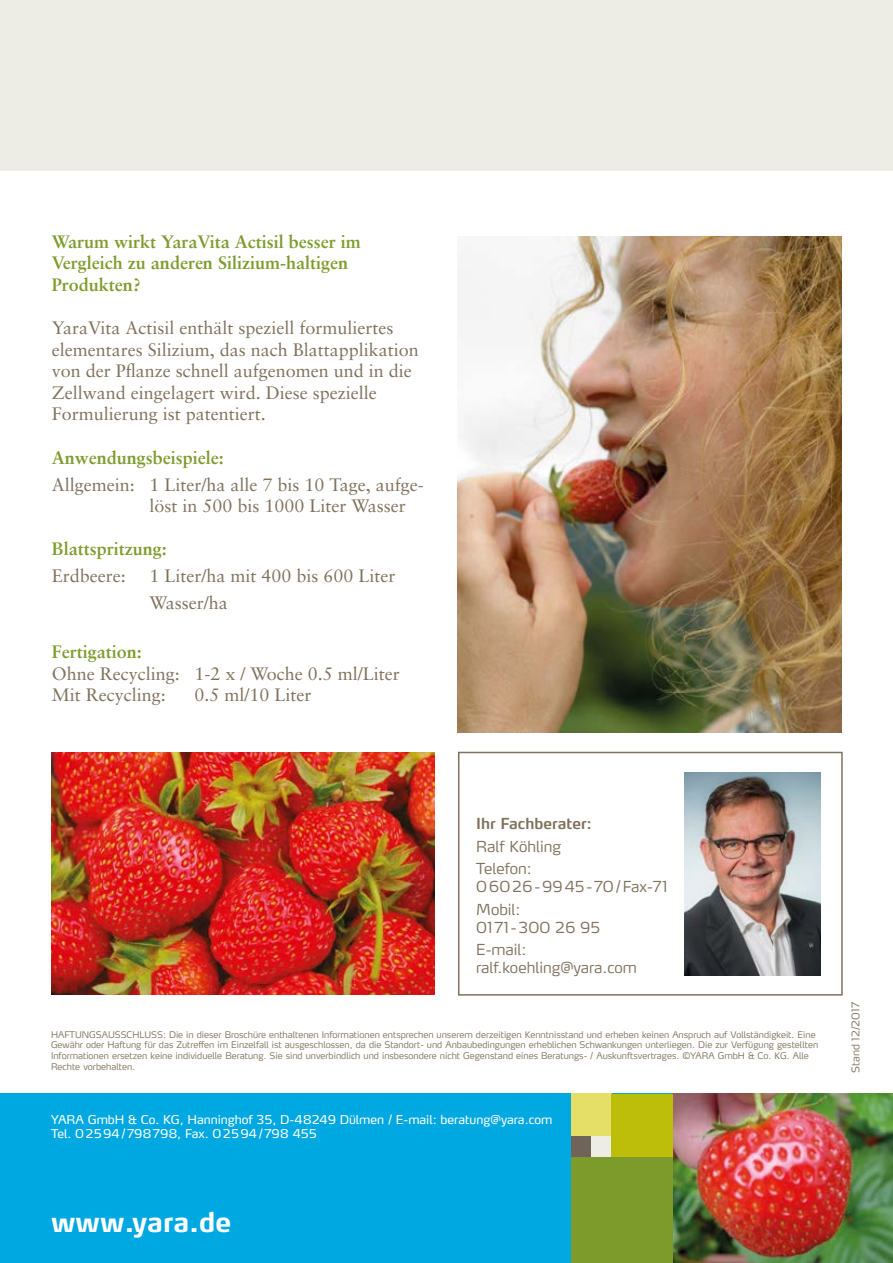
<style>
.page{position:relative;width:893px;height:1263px;background:#fff}
.page>*{position:absolute;margin:0;border:0;box-sizing:border-box;transform-origin:0 0}
.t1{font:700 27px "Yara Max LF";color:#fff}
.t2{font:18px/21.6px "Sabon LT Pro";color:#80715d}
.t3{font:700 18px/21.6px "Sabon LT Pro";color:#7d9b2b}
.t4{font:300 15px/22.5px "Yara Max LF";color:#80715d}
.t5{font:300 15px/22.5px "Yara Max LF";letter-spacing:.025em;color:#80715d}
.t6{font:600 15px "Yara Max LF";color:#80715d}
.t7{font:12px/14.4px "Yara Max LF";color:#fff}
.t8{font:300 10.5px "Yara Max LF";letter-spacing:.01em;color:#80715d}
.t9{font:300 9px/10.8px "Yara Max LF";color:#80715d}
</style>
<div class="page">
<div style="left:0;top:0;width:893px;height:170px;background:#edece5"></div>
<div style="left:0;top:1093px;width:893px;height:170px;background:#00a8e2"></div>
<img style="left:673px;top:1093px;width:220px;height:170px">
<div style="left:571px;top:1136px;width:20px;height:21px;background:#70635a"></div>
<div style="left:591px;top:1136px;width:21px;height:21px;background:#edece5"></div>
<div style="left:571px;top:1093px;width:41px;height:43px;background:#e6df67"></div>
<div style="left:612px;top:1093px;width:61px;height:64px;background:#bcbe0a"></div>
<div style="left:571px;top:1157px;width:102px;height:106px;background:#7d9b2b"></div>
<img style="left:51px;top:752px;width:383px;height:243px">
<div style="left:458px;top:752px;width:385px;height:243px;border:2px solid #80715d"></div>
<img style="left:685px;top:772px;width:136px;height:203px">
<img style="left:458px;top:236px;width:384px;height:496px">
<h2 class="t3" style="left:52px;top:230px;width:311px">Warum wirkt YaraVita Actisil besser im<br>Vergleich zu anderen Silizium-haltigen<br>Produkten?</h2>
<h2 class="t2" style="left:52px;top:316px;width:369px">YaraVita Actisil enthält speziell formuliertes elementares Silizium, das nach Blattapplikation von der Pflanze schnell aufgenomen und in die Zellwand eingelagert wird. Diese spezielle Formulierung ist patentiert.</h2>
<h2 class="t3" style="left:52px;top:446px;width:174px">Anwendungsbeispiele:</h2>
<h2 class="t2" style="left:149px;top:473px;width:276px;text-indent:-98px">Allgemein: 1 Liter/ha alle 7 bis 10 Tage, aufge&shy;löst in 500 bis 1000 Liter Wasser</h2>
<h2 class="t3" style="left:52px;top:538px;width:117px">Blattspritzung:</h2>
<h2 class="t2" style="left:52px;top:565px;width:75px">Erdbeere:</h2>
<h2 class="t2" style="left:149px;top:562px;width:248px;line-height:27px">1 Liter/ha mit 400 bis 600 Liter<br>Wasser/ha</h2>
<h2 class="t3" style="left:52px;top:640px;width:92px">Fertigation:</h2>
<h2 class="t2" style="left:52px;top:662px;width:349px">Ohne Recycling: 1-2 x / Woche 0.5 ml/Liter<br>Mit Recycling:</h2>
<h2 class="t2" style="left:194px;top:684px;width:119px">0.5 ml/10 Liter</h2>
<h3 class="t6" style="left:476px;top:814px;width:117px">Ihr Fachberater:</h3>
<h3 class="t4" style="left:476px;top:835px;width:86px">Ralf Köhling<br>Telefon:</h3>
<h3 class="t4" style="left:476px;top:875px;width:193px">06026-9945-70/Fax-71<br>Mobil:</h3>
<h3 class="t5" style="left:476px;top:916px;width:125px">0171-300 26 95<br>E-mail:</h3>
<h3 class="t4" style="left:476px;top:956px;width:162px">ralf.koehling@yara.com</h3>
<p class="t9" style="left:51px;top:1029px;width:769px">HAFTUNGSAUSSCHLUSS: Die in dieser Broschüre enthaltenen Informationen entsprechen unserem derzeitigen Kenntnisstand und erheben keinen Anspruch auf Vollständigkeit. Eine Gewähr oder Haftung für das Zutreffen im Einzelfall ist ausgeschlossen, da die Standort- und Anbaubedingungen erheblichen Schwankungen unterliegen. Die zur Verfügung gestellten Informationen ersetzen keine individuelle Beratung. Sie sind unverbindlich und insbesondere nicht Gegenstand eines Beratungs- / Auskunftsvertrages. ©YARA GmbH &amp; Co. KG. Alle Rechte vorbehalten.</p>
<h3 class="t7" style="left:51px;top:1112px;width:503px">YARA GmbH &amp; Co. KG, Hanninghof 35, D-48249 Dülmen / E-mail: beratung@yara.com<br>Tel. 02594/798798, Fax. 02594/798 455</h3>
<h1 class="t1" style="left:51px;top:1205px;width:182px">www.yara.de</h1>
<p class="t8" style="left:849px;top:1073px;width:73px;rotate:-90deg">Stand 12/2017</p>
</div>
